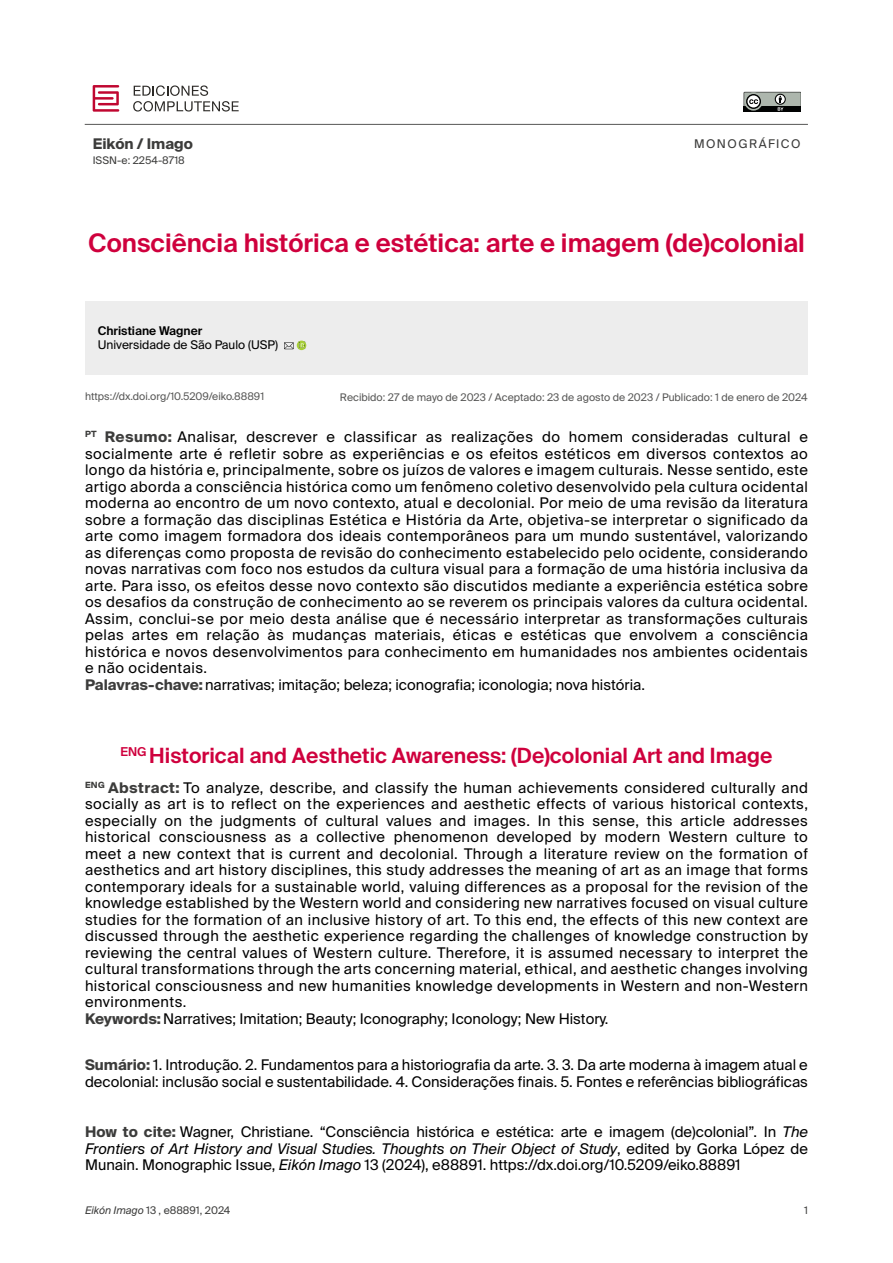
<style>
.page{position:relative;width:893px;height:1263px;background:#fff}
.page>*{position:absolute;margin:0;border:0;box-sizing:border-box;transform-origin:0 0}
._000-Título_original_ES{font:600 25.5px "Suisse Intl";color:#cf003d}
._000-Título_traducido_EN{font:600 21px "Suisse Intl";color:#cf003d}
._000_Resumen_abstract_ES{font:14.7px/16.5px "Suisse Intl";letter-spacing:.03em;color:#000;text-align:justify}
._000_COMO_CITAR{font:14.7px/16.5px "Suisse Intl";color:#000;text-align:justify}
._000_SUMARIO{font:14.7px/16.5px "Suisse Intl";color:#000}
._000-Palabras_clave_keywords{font:14.7px "Suisse Intl";color:#000}
._00-REVISTA{font:700 14.7px "Suisse Intl";color:#3c3c3b}
._000-CARGO{font:12px "Suisse Intl";color:#000}
._000-Autor{font:600 12px "Suisse Intl";color:#000}
.Normal_1er_parr{font:12px "Suisse Intl";letter-spacing:.12em;color:#3c3c3b}
._000-FECHAS{font:10.5px "Suisse Intl";color:#575756}
.Normal_1er_parr-2{font:10.5px "Suisse Intl";color:#3c3c3b}
._000-DOI{font:10.5px "Suisse Intl";color:#575756}
.s1{font-weight:700;color:#3c3c3b}
.s2{font-style:italic}
</style>
<div class="page">
<hr style="left:85px;top:124px;width:723px;height:1px;background:#575756">
<svg style="left:744px;top:92px;width:56px;height:19px"></svg>
<svg style="left:93px;top:85px;width:26px;height:26px"></svg>
<svg style="left:133px;top:85px;width:106px;height:26px"></svg>
<div style="left:85px;top:301px;width:723px;height:73px;background:#ededed"></div>
<svg style="left:284px;top:341px;width:22px;height:9px"></svg>
<p class="_00-REVISTA" style="left:93px;top:135px;width:102px">Eikón / Imago</p>
<p class="Normal_1er_parr-2" style="left:93px;top:154px;width:94px">ISSN-e: 2254-8718</p>
<p class="Normal_1er_parr" style="left:694px;top:136px;width:108px">MONOGRÁFICO</p>
<p class="_000-Título_original_ES" style="left:88px;top:228px;width:718px">Consciência histórica e estética: arte e imagem (de)colonial</p>
<p class="_000-Autor" style="left:98px;top:324px;width:106px">Christiane Wagner</p>
<p class="_000-CARGO" style="left:98px;top:338px;width:182px">Universidade de São Paulo (USP)</p>
<p class="_000-DOI" style="left:85px;top:390px;width:181px">https://dx.doi.org/10.5209/eiko.88891</p>
<p class="_000-FECHAS" style="left:340px;top:391px;width:469px">Recibido: 27 de mayo de 2023 / Aceptado: 23 de agosto de 2023 / Publicado: 1 de enero de 2024</p>
<p class="_000_Resumen_abstract_ES" style="left:85px;top:429px;width:724px"><sup>PT</sup> <span class="s1">Resumo:</span> Analisar, descrever e classificar as realizações do homem consideradas cultural e socialmente arte é refletir sobre as experiências e os efeitos estéticos em diversos contextos ao longo da história e, principalmente, sobre os juízos de valores e imagem culturais. Nesse sentido, este artigo aborda a consciência histórica como um fenômeno coletivo desenvolvido pela cultura ocidental moderna ao encontro de um novo contexto, atual e decolonial. Por meio de uma revisão da literatura sobre a formação das disciplinas Estética e História da Arte, objetiva-se interpretar o significado da arte como imagem formadora dos ideais contemporâneos para um mundo sustentável, valorizando as diferenças como proposta de revisão do conhecimento estabelecido pelo ocidente, considerando novas narrativas com foco nos estudos da cultura visual para a formação de uma história inclusiva da arte. Para isso, os efeitos desse novo contexto são discutidos mediante a experiência estética sobre os desafios da construção de conhecimento ao se reverem os principais valores da cultura ocidental.<br>Assim, conclui-se por meio desta análise que é necessário interpretar as transformações culturais pelas artes em relação às mudanças materiais, éticas e estéticas que envolvem a consciência histórica e novos desenvolvimentos para conhecimento em humanidades nos ambientes ocidentais e não ocidentais.</p>
<p class="_000-Palabras_clave_keywords" style="left:85px;top:676px;width:561px"><span class="s1">Palavras-chave:</span>narrativas; imitação; beleza; iconografia; iconologia; nova história.</p>
<p class="_000-Título_traducido_EN" style="left:120px;top:744px;width:653px"><sup>ENG</sup> Historical and Aesthetic Awareness: (De)colonial Art and Image</p>
<p class="_000_Resumen_abstract_ES" style="left:85px;top:779px;width:724px"><sup>ENG</sup> <span class="s1">Abstract:</span> To analyze, describe, and classify the human achievements considered culturally and socially as art is to reflect on the experiences and aesthetic effects of various historical contexts, especially on the judgments of cultural values and images. In this sense, this article addresses historical consciousness as a collective phenomenon developed by modern Western culture to meet a new context that is current and decolonial. Through a literature review on the formation of aesthetics and art history disciplines, this study addresses the meaning of art as an image that forms contemporary ideals for a sustainable world, valuing differences as a proposal for the revision of the knowledge established by the Western world and considering new narratives focused on visual culture studies for the formation of an inclusive history of art. To this end, the effects of this new context are discussed through the aesthetic experience regarding the challenges of knowledge construction by reviewing the central values of Western culture. Therefore, it is assumed necessary to interpret the cultural transformations through the arts concerning material, ethical, and aesthetic changes involving historical consciousness and new humanities knowledge developments in Western and non-Western environments.</p>
<p class="_000-Palabras_clave_keywords" style="left:85px;top:1010px;width:525px"><span class="s1">Keywords:</span>Narratives; Imitation; Beauty; Iconography; Iconology; New History.</p>
<p class="_000_SUMARIO" style="left:85px;top:1057px;width:724px"><span class="s1">Sumário:</span> 1. Introdução. 2. Fundamentos para a historiografia da arte. 3. 3. Da arte moderna à imagem atual e decolonial: inclusão social e sustentabilidade. 4. Considerações finais. 5. Fontes e referências bibliográficas</p>
<p class="_000_COMO_CITAR" style="left:85px;top:1124px;width:724px"><span class="s1">How to cite:</span> Wagner, Christiane. “Consciência histórica e estética: arte e imagem (de)colonial”. In <span class="s2">The Frontiers of Art History and Visual Studies. Thoughts on Their Object of Study</span>, edited by Gorka López de Munain. Monographic Issue, <span class="s2">Eikón Imago</span> 13 (2024), e88891. https://dx.doi.org/10.5209/eiko.88891</p>
<p class="Normal_1er_parr-2" style="left:85px;top:1204px;width:147px"><span class="s2">Eikón Imago</span> 13 , e88891, 2024</p>
<p class="Normal_1er_parr-2" style="left:804px;top:1204px;width:5px">1</p>
</div>
